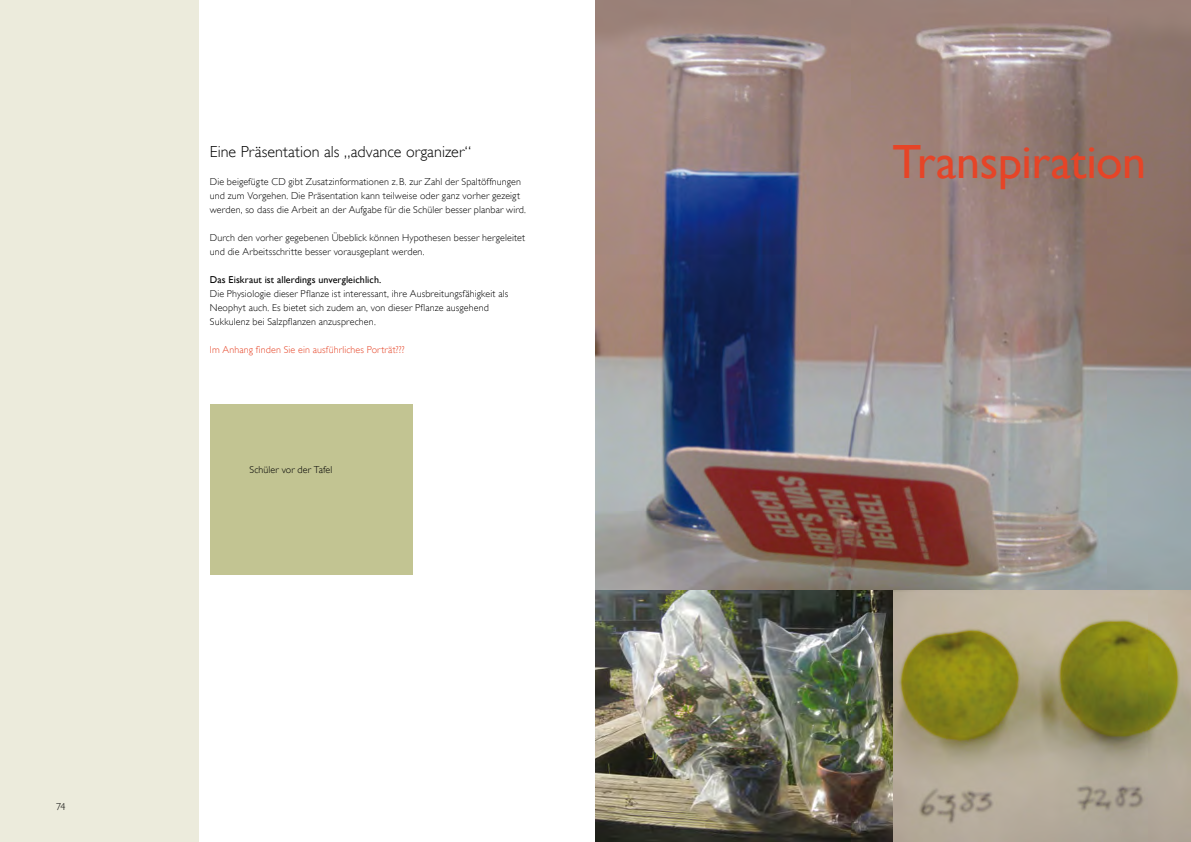
<style>
.page{position:relative;width:1191px;height:842px;background:#fff}
.page>*{position:absolute;margin:0;border:0;box-sizing:border-box;transform-origin:0 0}
.t1{font:48px "Gill Sans";letter-spacing:-.01em;color:#e64427}
.t2{font:300 16px "Gill Sans";letter-spacing:.005em;color:#000}
.t3{font:300 10px/14px "Gill Sans";letter-spacing:.015em;color:#000}
.t4{font:300 10px "Gill Sans";letter-spacing:.01em;color:#e64427}
.t5{font:10px "Gill Sans";letter-spacing:.01em;color:#000}
</style>
<div class="page">
<div style="left:0;top:0;width:198px;height:842px;background:#ecebdc"></div>
<div style="left:211px;top:404px;width:202px;height:170px;background:#c2c492"></div>
<img style="left:595px;top:0;width:596px;height:842px">
<p class="t3" style="left:56px;top:799px;width:11px">74</p>
<h2 class="t2" style="left:210px;top:142px;width:263px">Eine Präsentation als „advance organizer“</h2>
<p class="t3" style="left:210px;top:174px;width:318px">Die beigefügte CD gibt Zusatzinformationen z.B. zur Zahl der Spaltöffnungen und zum Vorgehen. Die Präsentation kann teilweise oder ganz vorher gezeigt werden, so dass die Arbeit an der Aufgabe für die Schüler besser planbar wird.</p>
<p class="t3" style="left:210px;top:230px;width:317px">Durch den vorher gegebenen Übeblick können Hypothesen besser hergeleitet und die Arbeitsschritte besser vorausgeplant werden.</p>
<p class="t5" style="left:210px;top:274px;width:173px">Das Eiskraut ist allerdings unvergleichlich.</p>
<p class="t3" style="left:210px;top:286px;width:300px">Die Physiologie dieser Pflanze ist interessant, ihre Ausbreitungsfähigkeit als<br>Neophyt auch. Es bietet sich zudem an, von dieser Pflanze ausgehend<br>Sukkulenz bei Salzpflanzen anzusprechen.</p>
<p class="t4" style="left:210px;top:344px;width:196px">Im Anhang finden Sie ein ausführliches Porträt???</p>
<p class="t3" style="left:249px;top:462px;width:84px">Schüler vor der Tafel</p>
<h1 class="t1" style="left:892px;top:134px;width:255px">Transpiration</h1>
</div>
